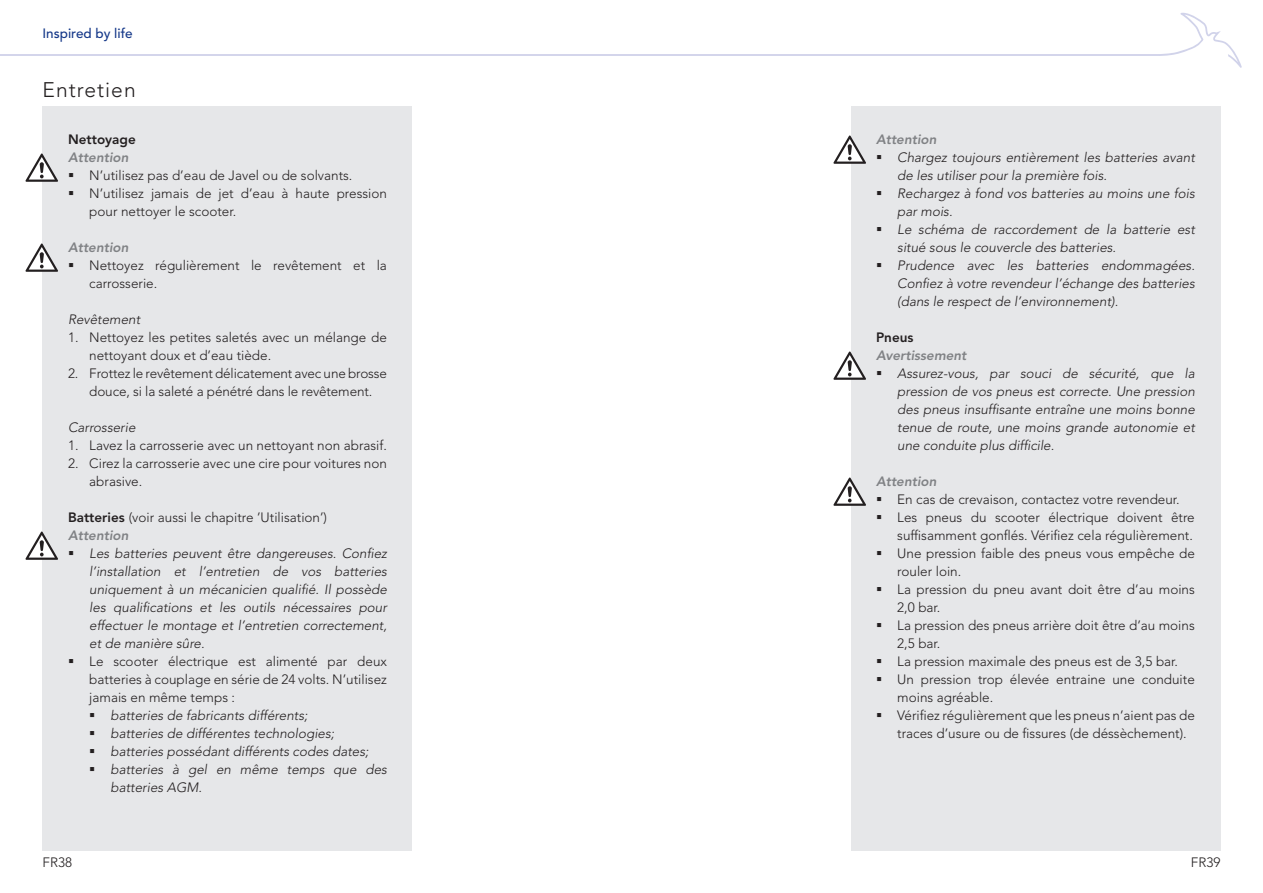
<style>
.page{position:relative;width:1263px;height:893px;background:#fff}
.page>*{position:absolute;margin:0;border:0;box-sizing:border-box;transform-origin:0 0}
.t1{font:300 21px "Avenir LT Std";letter-spacing:.05em;color:#231f20}
.platte_tekst{font:300 13.5px/18px "Avenir LT Std";color:#231f20}
.platte_tekst_italic{font:italic 300 13.5px/18px "Avenir LT Std";color:#231f20}
.kopje_grijs{font:italic 800 13.5px "Avenir LT Std";color:#808285}
.kopje{font:300 13.5px "Avenir LT Std";color:#231f20}
.t2{font:500 13.5px "Avenir LT Std";color:#153889}
.kopje-2{font:800 13.5px "Avenir LT Std";color:#231f20}
.s1{font-weight:800}
</style>
<div class="page">
<div style="left:43px;top:106px;width:369px;height:744px;background:#e6e7e9"></div>
<div style="left:851px;top:106px;width:369px;height:744px;background:#e6e7e9"></div>
<svg style="left:0;top:13px;width:1242px;height:55px"></svg>
<svg style="left:26px;top:153px;width:32px;height:29px"></svg>
<svg style="left:26px;top:243px;width:32px;height:29px"></svg>
<svg style="left:26px;top:531px;width:32px;height:29px"></svg>
<svg style="left:833px;top:135px;width:33px;height:29px"></svg>
<svg style="left:833px;top:351px;width:33px;height:29px"></svg>
<svg style="left:833px;top:477px;width:33px;height:29px"></svg>
<p class="t2" style="left:43px;top:26px;width:92px">Inspired by life</p>
<p class="t1" style="left:43px;top:77px;width:95px">Entretien</p>
<p class="kopje-2" style="left:68px;top:131px;width:69px">Nettoyage</p>
<p class="kopje_grijs" style="left:68px;top:149px;width:62px">Attention</p>
<p class="platte_tekst" style="left:89px;top:166px;width:265px">N’utilisez pas d’eau de Javel ou de solvants.</p>
<p class="platte_tekst" style="left:89px;top:184px;width:299px">N’utilisez jamais de jet d’eau à haute pression pour nettoyer le scooter.</p>
<p class="kopje_grijs" style="left:68px;top:239px;width:62px">Attention</p>
<p class="platte_tekst" style="left:89px;top:256px;width:299px">Nettoyez régulièrement le revêtement et la carrosserie.</p>
<p class="platte_tekst_italic" style="left:68px;top:311px;width:74px">Revêtement</p>
<p class="platte_tekst" style="left:89px;top:328px;width:299px;text-indent:-21px">1. Nettoyez les petites saletés avec un mélange de nettoyant doux et d’eau tiède.</p>
<p class="platte_tekst" style="left:68px;top:364px;width:320px;text-align:center">2. Frottez le revêtement délicatement avec une brosse douce, si la saleté a pénétré dans le revêtement.</p>
<p class="platte_tekst_italic" style="left:68px;top:419px;width:69px">Carrosserie</p>
<p class="platte_tekst" style="left:68px;top:436px;width:320px">1. Lavez la carrosserie avec un nettoyant non abrasif.</p>
<p class="platte_tekst" style="left:89px;top:454px;width:299px;text-indent:-21px">2. Cirez la carrosserie avec une cire pour voitures non abrasive.</p>
<p class="kopje" style="left:68px;top:509px;width:261px"><span class="s1">Batteries</span> (voir aussi le chapitre ’Utilisation’)</p>
<p class="kopje_grijs" style="left:68px;top:527px;width:62px">Attention</p>
<p class="platte_tekst_italic" style="left:89px;top:545px;width:299px;text-align:justify">Les batteries peuvent être dangereuses. Confiez l’installation et l’entretien de vos batteries uniquement à un mécanicien qualifié. Il possède les qualifications et les outils nécessaires pour effectuer le montage et l’entretien correctement, et de manière sûre.</p>
<p class="platte_tekst" style="left:89px;top:652px;width:299px;text-align:justify">Le scooter électrique est alimenté par deux batteries à couplage en série de 24 volts. N’utilisez jamais en même temps :</p>
<p class="platte_tekst_italic" style="left:111px;top:707px;width:199px">batteries de fabricants différents;</p>
<p class="platte_tekst_italic" style="left:111px;top:725px;width:225px">batteries de différentes technologies;</p>
<p class="platte_tekst_italic" style="left:111px;top:743px;width:260px">batteries possédant différents codes dates;</p>
<p class="platte_tekst_italic" style="left:111px;top:761px;width:278px">batteries à gel en même temps que des batteries AGM.</p>
<p class="kopje_grijs" style="left:876px;top:131px;width:62px">Attention</p>
<p class="platte_tekst_italic" style="left:897px;top:149px;width:299px">Chargez toujours entièrement les batteries avant de les utiliser pour la première fois.</p>
<p class="platte_tekst_italic" style="left:897px;top:185px;width:299px">Rechargez à fond vos batteries au moins une fois par mois.</p>
<p class="platte_tekst_italic" style="left:897px;top:221px;width:299px">Le schéma de raccordement de la batterie est situé sous le couvercle des batteries.</p>
<p class="platte_tekst_italic" style="left:897px;top:257px;width:299px;text-align:justify">Prudence avec les batteries endommagées.<br>Confiez à votre revendeur l’échange des batteries (dans le respect de l’environnement).</p>
<p class="kopje-2" style="left:876px;top:329px;width:39px">Pneus</p>
<p class="kopje_grijs" style="left:876px;top:347px;width:92px">Avertissement</p>
<p class="platte_tekst_italic" style="left:897px;top:365px;width:299px;text-align:justify">Assurez-vous, par souci de sécurité, que la pression de vos pneus est correcte. Une pression des pneus insuffisante entraîne une moins bonne tenue de route, une moins grande autonomie et une conduite plus difficile.</p>
<p class="kopje_grijs" style="left:876px;top:473px;width:62px">Attention</p>
<p class="platte_tekst" style="left:897px;top:490px;width:284px">En cas de crevaison, contactez votre revendeur.</p>
<p class="platte_tekst" style="left:897px;top:508px;width:299px">Les pneus du scooter électrique doivent être suffisamment gonflés. Vérifiez cela régulièrement.</p>
<p class="platte_tekst" style="left:897px;top:544px;width:299px">Une pression faible des pneus vous empêche de rouler loin.</p>
<p class="platte_tekst" style="left:897px;top:580px;width:299px">La pression du pneu avant doit être d’au moins<br>2,0 bar.</p>
<p class="platte_tekst" style="left:897px;top:616px;width:299px">La pression des pneus arrière doit être d’au moins<br>2,5 bar.</p>
<p class="platte_tekst" style="left:897px;top:652px;width:282px">La pression maximale des pneus est de 3,5 bar.</p>
<p class="platte_tekst" style="left:897px;top:670px;width:299px">Un pression trop élevée entraine une conduite moins agréable.</p>
<p class="platte_tekst" style="left:897px;top:706px;width:299px">Vérifiez régulièrement que les pneus n’aient pas de traces d’usure ou de fissures (de déssèchement).</p>
<p class="platte_tekst" style="left:43px;top:854px;width:31px">FR38</p>
<p class="platte_tekst" style="left:1191px;top:854px;width:31px">FR39</p>
</div>
